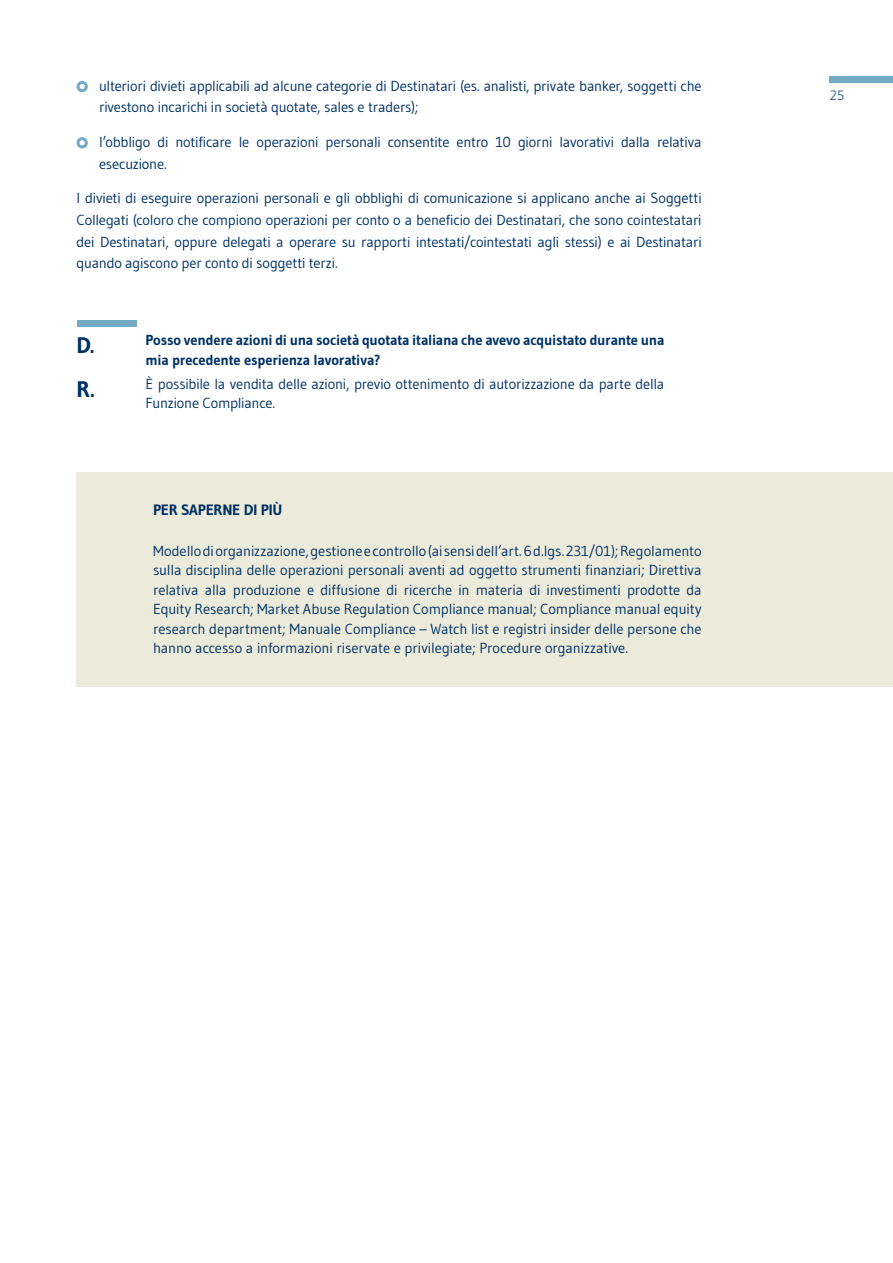
<style>
.page{position:relative;width:893px;height:1263px;background:#fff}
.page>*{position:absolute;margin:0;border:0;box-sizing:border-box;transform-origin:0 0}
.t1{font:700 22.5px "Gudea";color:#036}
.NOTE_box{font:700 15px "Gudea";letter-spacing:-.015em;color:#036}
.testo{font:14.55px/21.8px "Gudea";letter-spacing:-.015em;color:#036}
.NOTE_box-2{font:14.55px/19.5px "Gudea";letter-spacing:-.005em;color:#036;text-align:justify}
.testo-2{font:700 14.55px/19.5px "Gudea";letter-spacing:-.015em;color:#036}
.t2{font:13.5px "Gudea";color:#335c85}
</style>
<div class="page">
<div style="left:829px;top:77px;width:64px;height:6px;background:#73aac5"></div>
<div style="left:77px;top:320px;width:59px;height:7px;background:#73aac5"></div>
<div style="left:77px;top:472px;width:816px;height:215px;background:#eceada"></div>
<div style="left:77px;top:81px;width:11px;height:11px;border:3px solid #73aac5;border-radius:50%"></div>
<div style="left:77px;top:137px;width:11px;height:11px;border:3px solid #73aac5;border-radius:50%"></div>
<p class="testo" style="left:99px;top:74px;width:604px">ulteriori divieti applicabili ad alcune categorie di Destinatari (es. analisti, private banker, soggetti che rivestono incarichi in società quotate, sales e traders);</p>
<p class="testo" style="left:99px;top:131px;width:604px">l’obbligo di notificare le operazioni personali consentite entro 10 giorni lavorativi dalla relativa esecuzione.</p>
<p class="testo" style="left:77px;top:187px;width:627px;text-align:justify">I divieti di eseguire operazioni personali e gli obblighi di comunicazione si applicano anche ai Soggetti Collegati (coloro che compiono operazioni per conto o a beneficio dei Destinatari, che sono cointestatari dei Destinatari, oppure delegati a operare su rapporti intestati/cointestati agli stessi) e ai Destinatari quando agiscono per conto di soggetti terzi.</p>
<p class="t1" style="left:77px;top:331px;width:19px">D.</p>
<p class="t1" style="left:77px;top:375px;width:19px">R.</p>
<p class="testo-2" style="left:146px;top:331px;width:520px">Posso vendere azioni di una società quotata italiana che avevo acquistato durante una mia precedente esperienza lavorativa?</p>
<p class="testo" style="left:146px;top:374px;width:520px;line-height:19.5px">È possibile la vendita delle azioni, previo ottenimento di autorizzazione da parte della<br>Funzione Compliance.</p>
<p class="NOTE_box" style="left:153px;top:500px;width:131px">PER SAPERNE DI PIÙ</p>
<p class="NOTE_box-2" style="left:153px;top:541px;width:550px">Modello di organizzazione, gestione e controllo (ai sensi dell’art. 6 d.lgs. 231/01); Regolamento sulla disciplina delle operazioni personali aventi ad oggetto strumenti finanziari; Direttiva relativa alla produzione e diffusione di ricerche in materia di investimenti prodotte da Equity Research; Market Abuse Regulation Compliance manual; Compliance manual equity research department; Manuale Compliance – Watch list e registri insider delle persone che hanno accesso a informazioni riservate e privilegiate; Procedure organizzative.</p>
<p class="t2" style="left:830px;top:87px;width:16px">25</p>
</div>
